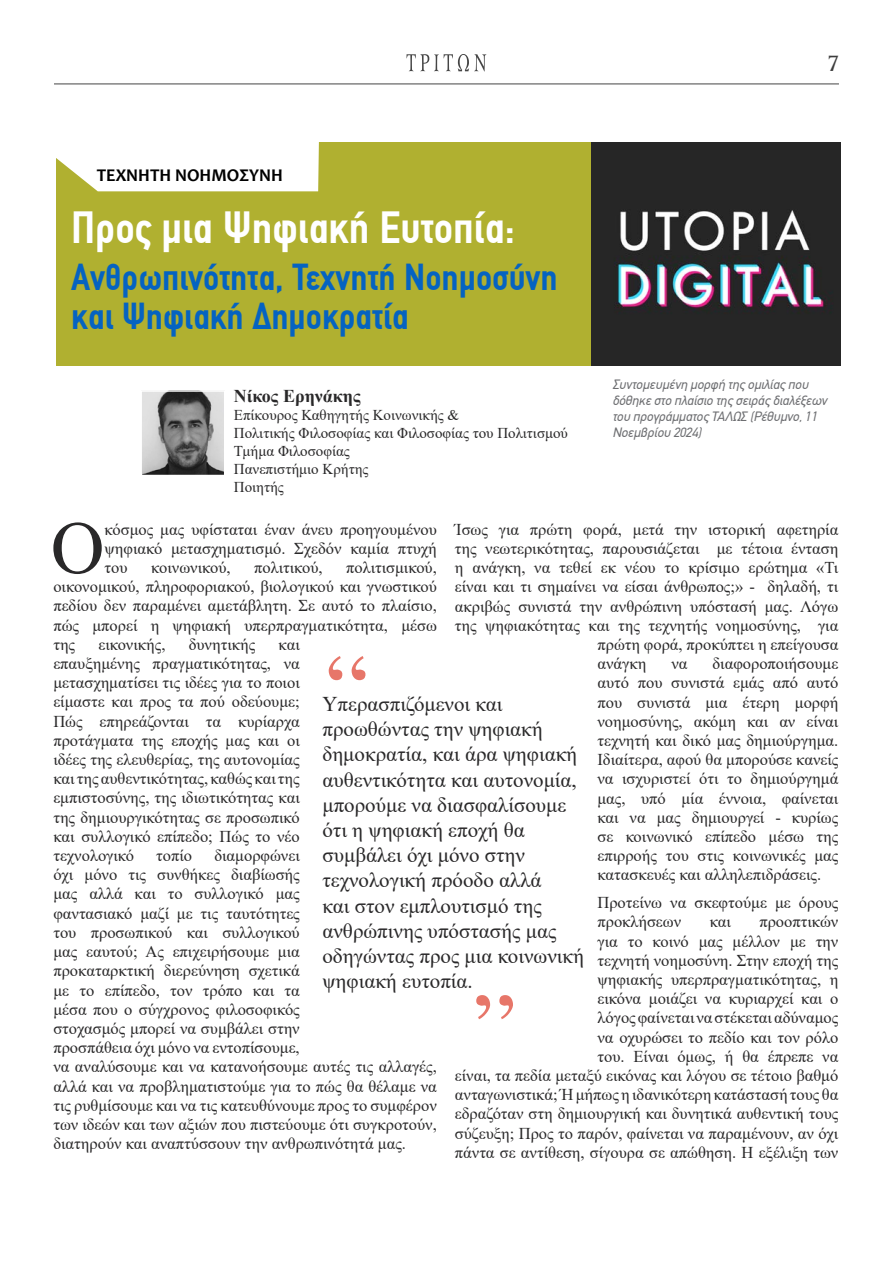
<style>
.page{position:relative;width:893px;height:1263px;background:#fff}
.page>*{position:absolute;margin:0;border:0;box-sizing:border-box;transform-origin:0 0}
.t1{font:74.55px "Times New Roman";color:#292829}
.t2{font:700 45px "PF Din Text Condensed";color:#fff}
.t3{font:700 37.5px/39px "PF Din Text Condensed";color:#0563c1}
.t4{font:24px "Katsoulidis";color:#3d3d3d}
.t5{font:21px/25.2px "Times New Roman";color:#292829}
.t6{font:700 18px "Candara";color:#000}
.t7{font:700 18px "Times New Roman";color:#292829}
.t8{font:16.5px/19.2px "Times New Roman";color:#292829;text-align:justify}
.t9{font:15px/18px "Times New Roman";color:#292829}
.t10{font:italic 13.5px/16.2px "PF Din Text";color:#6d6e71}
</style>
<div class="page">
<hr style="left:54px;top:84px;width:785px;height:1px;background:#454545">
<svg style="left:406px;top:54px;width:80px;height:17px"></svg>
<div style="left:56px;top:142px;width:785px;height:224px;background:#b0b030"></div>
<img style="left:591px;top:142px;width:249px;height:224px">
<img style="left:143px;top:393px;width:79px;height:80px">
<div style="left:140px;top:390px;width:85px;height:86px;border:2px solid #fff"></div>
<div style="left:56px;top:142px;width:263px;height:49px;background:#fff"></div>
<svg style="left:329px;top:656px;width:37px;height:24px"></svg>
<svg style="left:476px;top:995px;width:37px;height:24px"></svg>
<p class="t6" style="left:97px;top:164px;width:187px">ΤΕΧΝΗΤΗ ΝΟΗΜΟΣΥΝΗ</p>
<h2 class="t2" style="left:71px;top:201px;width:445px">Προς μια Ψηφιακή Ευτοπία:</h2>
<h3 class="t3" style="left:71px;top:258px;width:488px">Ανθρωπινότητα, Τεχνητή Νοημοσύνη και Ψηφιακή Δημοκρατία</h3>
<p class="t7" style="left:234px;top:383px;width:128px">Νίκος Ερηνάκης</p>
<p class="t9" style="left:234px;top:406px;width:336px">Επίκουρος Καθηγητής Κοινωνικής &amp;<br>Πολιτικής Φιλοσοφίας και Φιλοσοφίας του Πολιτισμού<br>Τμήμα Φιλοσοφίας<br>Πανεπιστήμιο Κρήτης<br>Ποιητής</p>
<h3 class="t4" style="left:828px;top:49px;width:13px">7</h3>
<p class="t10" style="left:612px;top:376px;width:216px">Συντομευμένη μορφή της ομιλίας που δόθηκε στο πλαίσιο της σειράς διαλέξεων του προγράμματος ΤΑΛΩΣ (Ρέθυμνο, 11<br>Νοεμβρίου 2024)</p>
<h1 class="t1" style="left:51px;top:495px;width:55px">Ο</h1>
<p class="t8" style="left:105px;top:519px;width:334px">κόσμος μας υφίσταται έναν άνευ προηγουμένου ψηφιακό μετασχηματισμό. Σχεδόν καμία πτυχή του</p>
<p class="t8" style="left:455px;top:519px;width:385px">Ίσως για πρώτη φορά, μετά την ιστορική αφετηρία</p>
<p class="t8" style="left:455px;top:538px;width:385px">της νεωτερικότητας, παρουσιάζεται με τέτοια ένταση</p>
<p class="t8" style="left:455px;top:557px;width:385px">η ανάγκη, να τεθεί εκ νέου το κρίσιμο ερώτημα «Τι</p>
<p class="t8" style="left:455px;top:577px;width:385px">είναι και τι σημαίνει να είσαι άνθρωπος;» - δηλαδή, τι</p>
<p class="t8" style="left:455px;top:596px;width:385px">ακριβώς συνιστά την ανθρώπινη υπόστασή μας. Λόγω</p>
<p class="t8" style="left:455px;top:615px;width:385px">της ψηφιακότητας και της τεχνητής νοημοσύνης, για</p>
<p class="t8" style="left:597px;top:634px;width:242px">πρώτη φορά, προκύπτει η επείγουσα</p>
<p class="t8" style="left:597px;top:653px;width:50px">ανάγκη</p>
<p class="t8" style="left:671px;top:653px;width:18px">να</p>
<p class="t8" style="left:53px;top:557px;width:385px;text-indent:293px">πολιτισμικού, οικονομικού, πληροφοριακού, βιολογικού και γνωστικού πεδίου δεν παραμένει αμετάβλητη. Σε αυτό το πλαίσιο, πώς μπορεί η ψηφιακή υπερπραγματικότητα, μέσω της</p>
<p class="t8" style="left:151px;top:557px;width:81px">κοινωνικού,</p>
<p class="t8" style="left:254px;top:557px;width:70px">πολιτικού,</p>
<p class="t8" style="left:98px;top:634px;width:69px">εικονικής,</p>
<p class="t8" style="left:189px;top:634px;width:68px">δυνητικής</p>
<p class="t8" style="left:53px;top:634px;width:248px;text-indent:225px">και επαυξημένης πραγματικότητας, να μετασχηματίσει τις ιδέες για το ποιοι είμαστε και προς τα πού οδεύουμε; Πώς επηρεάζονται τα κυρίαρχα προτάγματα της εποχής μας και οι ιδέες της ελευθερίας, της αυτονομίας και της αυθεντικότητας, καθώς και της εμπιστοσύνης, της ιδιωτικότητας και της δημιουργικότητας σε προσωπικό και συλλογικό επίπεδο; Πώς το νέο τεχνολογικό</p>
<p class="t8" style="left:597px;top:653px;width:242px;text-indent:115px">διαφοροποιήσουμε αυτό που συνιστά εμάς από αυτό που συνιστά μια έτερη μορφή νοημοσύνης, ακόμη και αν είναι τεχνητή και δικό μας δημιούργημα.<br>Ιδιαίτερα, αφού θα μπορούσε κανείς να ισχυριστεί ότι το δημιούργημά μας, υπό μία έννοια, φαίνεται και να μας δημιουργεί - κυρίως σε κοινωνικό επίπεδο μέσω της επιρροής του στις κοινωνικές μας κατασκευές και αλληλεπιδράσεις.</p>
<p class="t8" style="left:597px;top:892px;width:242px">Προτείνω να σκεφτούμε με όρους προκλήσεων</p>
<p class="t5" style="left:322px;top:691px;width:263px">Υπερασπιζόμενοι και προωθώντας την ψηφιακή δημοκρατία, και άρα ψηφιακή αυθεντικότητα και αυτονομία, μπορούμε να διασφαλίσουμε ότι η ψηφιακή εποχή θα συμβάλει όχι μόνο στην τεχνολογική πρόοδο αλλά<br>και στον εμπλουτισμό της ανθρώπινης υπόστασής μας οδηγώντας προς μια κοινωνική ψηφιακή ευτοπία.</p>
<p class="t8" style="left:53px;top:845px;width:385px;text-align:left;text-indent:161px">διαμορφώνει<br>όχι μόνο τις συνθήκες διαβίωσής<br>μας αλλά και το συλλογικό μας<br>φαντασιακό μαζί με τις ταυτότητες<br>του προσωπικού και συλλογικού<br>μας εαυτού; Ας επιχειρήσουμε μια<br>προκαταρκτική διερεύνηση σχετικά<br>με το επίπεδο, τον τρόπο και τα<br>μέσα που ο σύγχρονος φιλοσοφικός<br>στοχασμός μπορεί να συμβάλει στην<br>προσπάθεια όχι μόνο να εντοπίσουμε,<br>να αναλύσουμε και να κατανοήσουμε αυτές τις αλλαγές, αλλά και να προβληματιστούμε για το πώς θα θέλαμε να τις ρυθμίσουμε και να τις κατευθύνουμε προς το συμφέρον των ιδεών και των αξιών που πιστεύουμε ότι συγκροτούν, διατηρούν και αναπτύσσουν την ανθρωπινότητά μας.</p>
<p class="t8" style="left:156px;top:845px;width:37px">τοπίο</p>
<p class="t8" style="left:455px;top:912px;width:385px;text-align:right">προοπτικών<br>για το κοινό μας μέλλον με την<br>τεχνητή νοημοσύνη. Στην εποχή της<br>ψηφιακής υπερπραγματικότητας, η<br>εικόνα μοιάζει να κυριαρχεί και ο<br>λόγος φαίνεται να στέκεται αδύναμος<br>να οχυρώσει το πεδίο και τον ρόλο<br>του. Είναι όμως, ή θα έπρεπε να<br>είναι, τα πεδία μεταξύ εικόνας και λόγου σε τέτοιο βαθμό ανταγωνιστικά; Ή μήπως η ιδανικότερη κατάστασή τους θα εδραζόταν στη δημιουργική και δυνητικά αυθεντική τους σύζευξη; Προς το παρόν, φαίνεται να παραμένουν, αν όχι πάντα σε αντίθεση, σίγουρα σε απώθηση. Η εξέλιξη των</p>
<p class="t8" style="left:710px;top:912px;width:23px">και</p>
</div>
